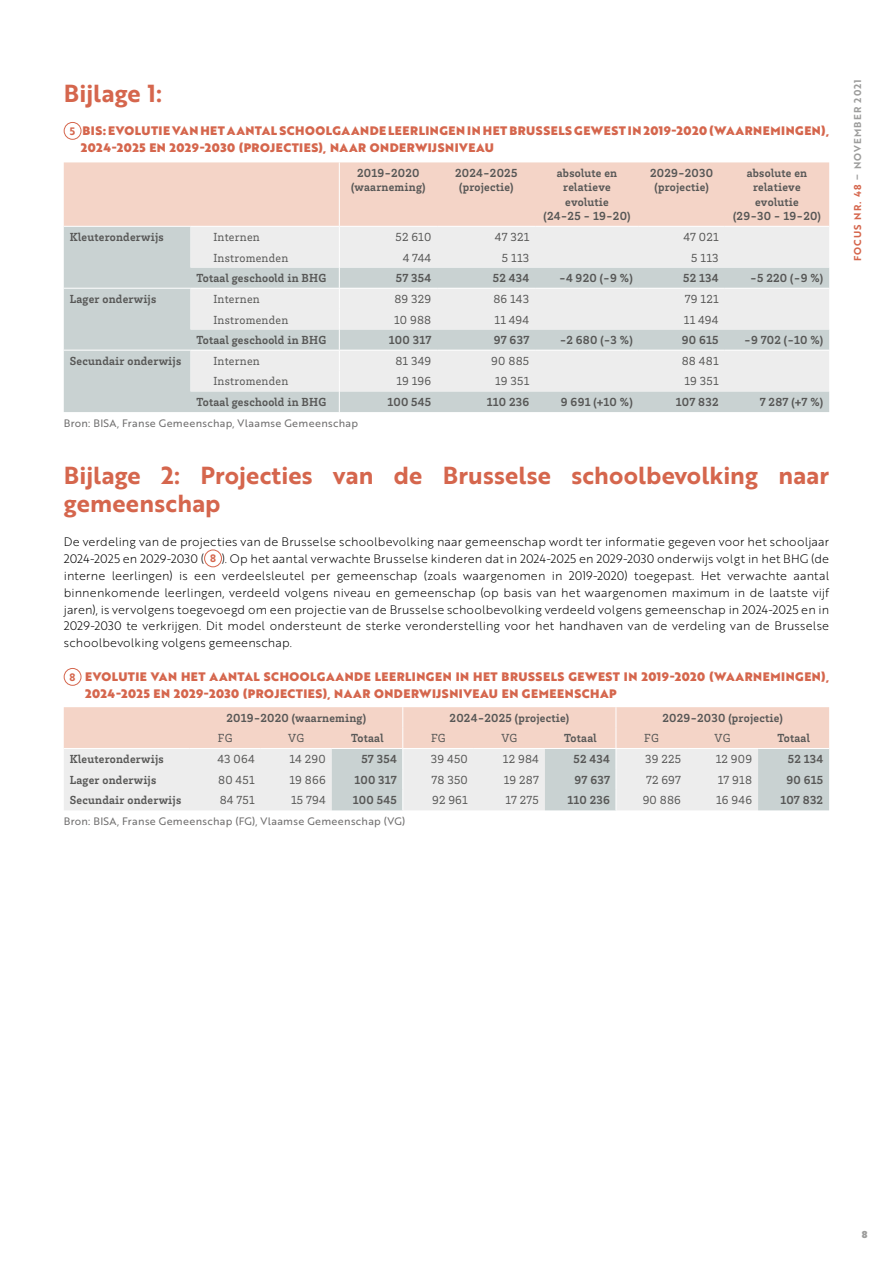
<style>
.page{position:relative;width:893px;height:1263px;background:#fff}
.page>*{position:absolute;margin:0;border:0;box-sizing:border-box;transform-origin:0 0}
.Bodytext{font:24px/28.2px "Brother 1816 Bold";letter-spacing:.005em;color:#d5664d}
.Bodytext-2{font:12px/16.8px "Brother 1816 Light";letter-spacing:.015em;color:#000}
.t1{font:700 12px/14.4px "Brix Slab";letter-spacing:.02em;color:#575756;text-align:center}
.Bodytext-3{font:12px/16.8px "Brother 1816 Black";letter-spacing:.045em;color:#d5664d}
.t2{font:12px "Brix Slab";letter-spacing:.02em;color:#575756}
.Légende{font:10.5px "Brother 1816 Regular";letter-spacing:.03em;color:#706f6f}
.t3{font:10.5px "Brother 1816 Bold";color:#d5664d}
.t4{font:9.75px "Brother 1816 Bold";letter-spacing:.12em;color:#9d9d9c}
.t5{font:9.75px "Brother 1816 Black";color:#9d9d9c}
.s1{color:#d5664d}
</style>
<div class="page">
<div style="left:204px;top:550px;width:18px;height:17px;border:1px solid #d5664d;border-radius:50%"></div>
<div style="left:64px;top:122px;width:17px;height:18px;border:1px solid #d5664d;border-radius:50%"></div>
<div style="left:64px;top:162px;width:765px;height:64px;background:#f4d4c7"></div>
<div style="left:64px;top:227px;width:765px;height:185px;background:#c9d2d2"></div>
<svg style="left:190px;top:227px;width:639px;height:164px;background:#e4e6e6"></svg>
<hr style="left:339px;top:162px;width:1px;height:64px;background:#fff">
<hr style="left:190px;top:288px;width:149px;height:1px;background:#fff">
<hr style="left:190px;top:350px;width:149px;height:1px;background:#fff">
<hr style="left:64px;top:288px;width:126px;height:1px;background:#fff">
<hr style="left:339px;top:288px;width:98px;height:1px;background:#fff">
<hr style="left:437px;top:288px;width:98px;height:1px;background:#fff">
<hr style="left:535px;top:288px;width:104px;height:1px;background:#fff">
<hr style="left:639px;top:288px;width:86px;height:1px;background:#fff">
<hr style="left:725px;top:288px;width:104px;height:1px;background:#fff">
<svg style="left:339px;top:227px;width:1px;height:185px"></svg>
<hr style="left:64px;top:350px;width:126px;height:1px;background:#fff">
<hr style="left:339px;top:350px;width:98px;height:1px;background:#fff">
<hr style="left:437px;top:350px;width:98px;height:1px;background:#fff">
<hr style="left:535px;top:350px;width:104px;height:1px;background:#fff">
<hr style="left:639px;top:350px;width:86px;height:1px;background:#fff">
<hr style="left:725px;top:350px;width:104px;height:1px;background:#fff">
<div style="left:64px;top:668px;width:17px;height:18px;border:1px solid #d5664d;border-radius:50%"></div>
<svg style="left:64px;top:707px;width:765px;height:103px;background:#eaded9"></svg>
<p class="Bodytext" style="left:64px;top:78px;width:100px">Bijlage 1:</p>
<p class="Bodytext-3" style="left:81px;top:122px;width:750px">BIS: EVOLUTIE VAN HET AANTAL SCHOOLGAANDE LEERLINGEN IN HET BRUSSELS GEWEST IN 2019-2020 (WAARNEMINGEN),<br>2024-2025 EN 2029-2030 (PROJECTIES), NAAR ONDERWIJSNIVEAU</p>
<p class="t3" style="left:70px;top:123px;width:7px">5</p>
<p class="t1" style="left:351px;top:165px;width:76px">2019-2020 (waarneming)</p>
<p class="t1" style="left:455px;top:165px;width:64px">2024-2025 (projectie)</p>
<p class="t1" style="left:544px;top:165px;width:88px">absolute en relatieve evolutie<br>(24-25 - 19-20)</p>
<p class="t1" style="left:650px;top:165px;width:65px">2029-2030 (projectie)</p>
<p class="t1" style="left:733px;top:165px;width:89px">absolute en relatieve evolutie<br>(29-30 - 19-20)</p>
<p class="t1" style="left:70px;top:229px;width:95px">Kleuteronderwijs</p>
<p class="t2" style="left:213px;top:229px;width:48px">Internen</p>
<p class="t2" style="left:395px;top:229px;width:37px">52 610</p>
<p class="t2" style="left:495px;top:229px;width:36px">47 321</p>
<p class="t2" style="left:683px;top:229px;width:37px">47 021</p>
<p class="t2" style="left:213px;top:250px;width:76px">Instromenden</p>
<p class="t2" style="left:403px;top:250px;width:30px">4 744</p>
<p class="t2" style="left:502px;top:250px;width:29px">5 113</p>
<p class="t2" style="left:691px;top:250px;width:29px">5 113</p>
<p class="t1" style="left:196px;top:270px;width:131px">Totaal geschoold in BHG</p>
<p class="t1" style="left:396px;top:270px;width:37px">57 354</p>
<p class="t1" style="left:493px;top:270px;width:38px">52 434</p>
<p class="t1" style="left:559px;top:270px;width:75px">-4 920 (-9 %)</p>
<p class="t1" style="left:683px;top:270px;width:37px">52 134</p>
<p class="t1" style="left:750px;top:270px;width:74px">-5 220 (-9 %)</p>
<p class="t1" style="left:70px;top:291px;width:88px">Lager onderwijs</p>
<p class="t2" style="left:213px;top:291px;width:48px">Internen</p>
<p class="t2" style="left:394px;top:291px;width:38px">89 329</p>
<p class="t2" style="left:493px;top:291px;width:37px">86 143</p>
<p class="t2" style="left:685px;top:291px;width:35px">79 121</p>
<p class="t2" style="left:213px;top:312px;width:76px">Instromenden</p>
<p class="t2" style="left:394px;top:312px;width:39px">10 988</p>
<p class="t2" style="left:494px;top:312px;width:36px">11 494</p>
<p class="t2" style="left:684px;top:312px;width:36px">11 494</p>
<p class="t1" style="left:196px;top:332px;width:131px">Totaal geschoold in BHG</p>
<p class="t1" style="left:389px;top:332px;width:44px">100 317</p>
<p class="t1" style="left:494px;top:332px;width:37px">97 637</p>
<p class="t1" style="left:560px;top:332px;width:74px">-2 680 (-3 %)</p>
<p class="t1" style="left:682px;top:332px;width:38px">90 615</p>
<p class="t1" style="left:744px;top:332px;width:81px">-9 702 (-10 %)</p>
<p class="t1" style="left:70px;top:353px;width:113px">Secundair onderwijs</p>
<p class="t2" style="left:213px;top:353px;width:48px">Internen</p>
<p class="t2" style="left:395px;top:353px;width:37px">81 349</p>
<p class="t2" style="left:491px;top:353px;width:39px">90 885</p>
<p class="t2" style="left:682px;top:353px;width:38px">88 481</p>
<p class="t2" style="left:213px;top:374px;width:76px">Instromenden</p>
<p class="t2" style="left:396px;top:374px;width:36px">19 196</p>
<p class="t2" style="left:495px;top:374px;width:36px">19 351</p>
<p class="t2" style="left:684px;top:374px;width:36px">19 351</p>
<p class="t1" style="left:196px;top:394px;width:131px">Totaal geschoold in BHG</p>
<p class="t1" style="left:387px;top:394px;width:45px">100 545</p>
<p class="t1" style="left:487px;top:394px;width:44px">110 236</p>
<p class="t1" style="left:561px;top:394px;width:73px">9 691 (+10 %)</p>
<p class="t1" style="left:676px;top:394px;width:44px">107 832</p>
<p class="t1" style="left:760px;top:394px;width:65px">7 287 (+7 %)</p>
<p class="Légende" style="left:64px;top:415px;width:296px">Bron: BISA, Franse Gemeenschap, Vlaamse Gemeenschap</p>
<p class="Bodytext" style="left:64px;top:461px;width:767px">Bijlage 2: Projecties van de Brusselse schoolbevolking naar gemeenschap</p>
<p class="Bodytext-2" style="left:64px;top:533px;width:767px">De verdeling van de projecties van de Brusselse schoolbevolking naar gemeenschap wordt ter informatie gegeven voor het schooljaar<br>2024-2025 en 2029-2030 (</p>
<p class="Bodytext-2" style="left:64px;top:550px;width:767px;text-align:justify;text-indent:158px">). Op het aantal verwachte Brusselse kinderen dat in 2024-2025 en 2029-2030 onderwijs volgt in het BHG (de interne leerlingen) is een verdeelsleutel per gemeenschap (zoals waargenomen in 2019-2020) toegepast. Het verwachte aantal binnenkomende leerlingen, verdeeld volgens niveau en gemeenschap (op basis van het waargenomen maximum in de laatste vijf jaren), is vervolgens toegevoegd om een projectie van de Brusselse schoolbevolking verdeeld volgens gemeenschap in 2024-2025 en in 2029-2030 te verkrijgen. Dit model ondersteunt de sterke veronderstelling voor het handhaven van de verdeling van de Brusselse schoolbevolking volgens gemeenschap.</p>
<p class="Bodytext-3" style="left:85px;top:668px;width:746px">EVOLUTIE VAN HET AANTAL SCHOOLGAANDE LEERLINGEN IN HET BRUSSELS GEWEST IN 2019-2020 (WAARNEMINGEN),<br>2024-2025 EN 2029-2030 (PROJECTIES), NAAR ONDERWIJSNIVEAU EN GEMEENSCHAP</p>
<p class="t3" style="left:210px;top:550px;width:7px">8</p>
<p class="t3" style="left:70px;top:669px;width:7px">8</p>
<p class="t1" style="left:226px;top:710px;width:141px">2019-2020 (waarneming)</p>
<p class="t1" style="left:450px;top:710px;width:121px">2024-2025 (projectie)</p>
<p class="t1" style="left:662px;top:710px;width:122px">2029-2030 (projectie)</p>
<p class="t2" style="left:218px;top:731px;width:16px">FG</p>
<p class="t2" style="left:288px;top:731px;width:17px">VG</p>
<p class="t1" style="left:351px;top:731px;width:34px">Totaal</p>
<p class="t2" style="left:431px;top:731px;width:16px">FG</p>
<p class="t2" style="left:501px;top:731px;width:17px">VG</p>
<p class="t1" style="left:564px;top:731px;width:34px">Totaal</p>
<p class="t2" style="left:644px;top:731px;width:16px">FG</p>
<p class="t2" style="left:715px;top:731px;width:17px">VG</p>
<p class="t1" style="left:777px;top:731px;width:34px">Totaal</p>
<p class="t1" style="left:70px;top:751px;width:95px">Kleuteronderwijs</p>
<p class="t2" style="left:217px;top:751px;width:39px">43 064</p>
<p class="t2" style="left:290px;top:751px;width:38px">14 290</p>
<p class="t1" style="left:361px;top:751px;width:37px">57 354</p>
<p class="t2" style="left:431px;top:751px;width:39px">39 450</p>
<p class="t2" style="left:503px;top:751px;width:38px">12 984</p>
<p class="t1" style="left:574px;top:751px;width:38px">52 434</p>
<p class="t2" style="left:645px;top:751px;width:37px">39 225</p>
<p class="t2" style="left:716px;top:751px;width:38px">12 909</p>
<p class="t1" style="left:788px;top:751px;width:37px">52 134</p>
<p class="t1" style="left:70px;top:772px;width:88px">Lager onderwijs</p>
<p class="t2" style="left:218px;top:772px;width:38px">80 451</p>
<p class="t2" style="left:289px;top:772px;width:38px">19 866</p>
<p class="t1" style="left:354px;top:772px;width:44px">100 317</p>
<p class="t2" style="left:431px;top:772px;width:38px">78 350</p>
<p class="t2" style="left:504px;top:772px;width:37px">19 287</p>
<p class="t1" style="left:574px;top:772px;width:37px">97 637</p>
<p class="t2" style="left:646px;top:772px;width:37px">72 697</p>
<p class="t2" style="left:718px;top:772px;width:36px">17 918</p>
<p class="t1" style="left:786px;top:772px;width:38px">90 615</p>
<p class="t1" style="left:70px;top:793px;width:113px">Secundair onderwijs</p>
<p class="t2" style="left:220px;top:793px;width:36px">84 751</p>
<p class="t2" style="left:291px;top:793px;width:36px">15 794</p>
<p class="t1" style="left:353px;top:793px;width:45px">100 545</p>
<p class="t2" style="left:432px;top:793px;width:37px">92 961</p>
<p class="t2" style="left:506px;top:793px;width:35px">17 275</p>
<p class="t1" style="left:567px;top:793px;width:44px">110 236</p>
<p class="t2" style="left:643px;top:793px;width:40px">90 886</p>
<p class="t2" style="left:716px;top:793px;width:37px">16 946</p>
<p class="t1" style="left:780px;top:793px;width:44px">107 832</p>
<p class="Légende" style="left:64px;top:813px;width:343px">Bron: BISA, Franse Gemeenschap (FG), Vlaamse Gemeenschap (VG)</p>
<p class="t4" style="left:850px;top:261px;width:183px;rotate:-90deg"><span class="s1">FOCUS NR. 48</span> – NOVEMBER 2021</p>
<p class="t5" style="left:862px;top:1227px;width:7px">8</p>
</div>
